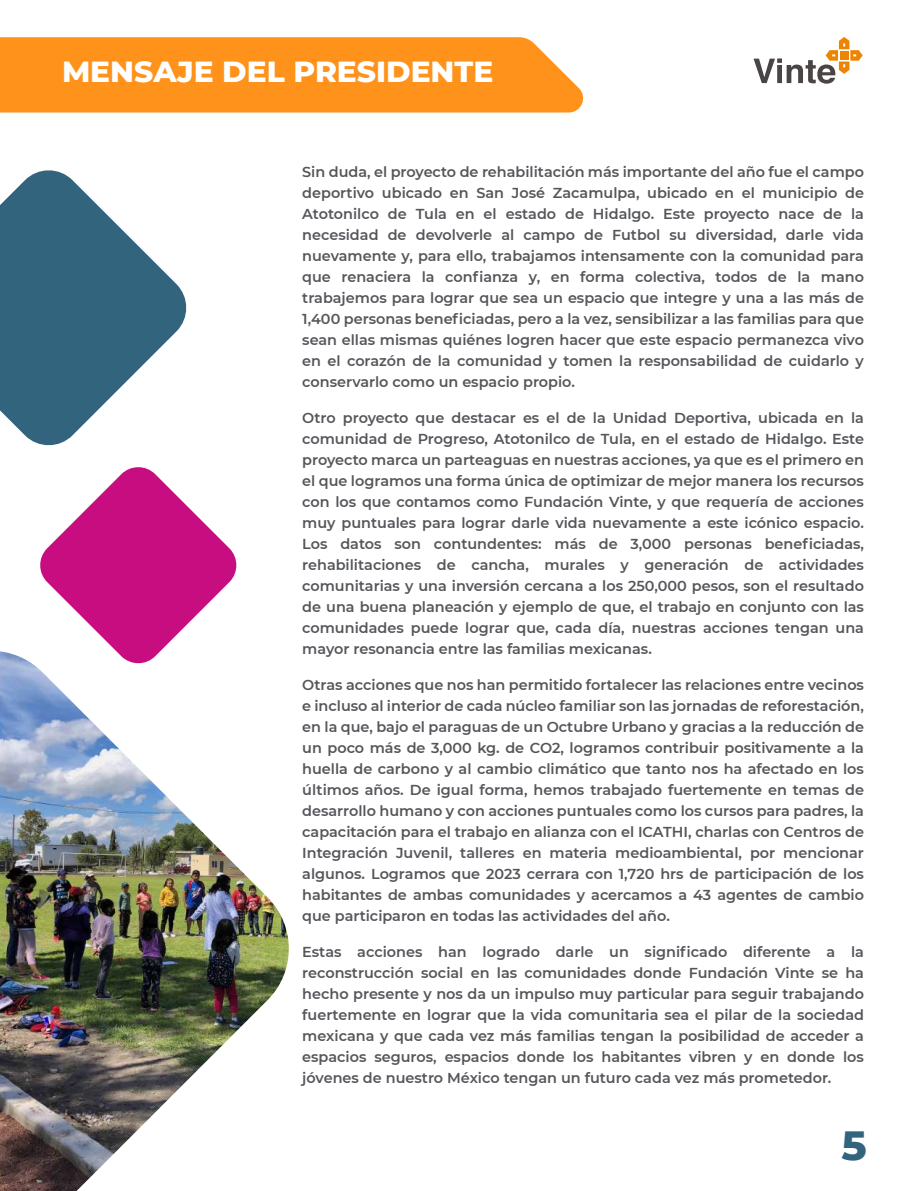
<style>
.page{position:relative;width:915px;height:1191px;background:#fff}
.page>*{position:absolute;margin:0;border:0;box-sizing:border-box;transform-origin:0 0}
.t1{font:800 41.7px "Montserrat";color:#32657d}
.t2{font:800 29.7px "Montserrat";color:#fff}
.t3{font:600 14.4px/21px "Montserrat";color:#54565a;text-align:justify}
</style>
<div class="page">
<svg style="left:40px;top:467px;width:197px;height:184px"></svg>
<img style="left:0;top:651px;width:289px;height:540px">
<svg style="left:0;top:170px;width:187px;height:276px;fill:#32657d"></svg>
<div style="left:0;top:37px;width:584px;height:75px;background:#ff921a"></div>
<svg style="left:753px;top:37px;width:109px;height:47px"></svg>
<h2 class="t2" style="left:62px;top:50px;width:432px">MENSAJE DEL PRESIDENTE</h2>
<p class="t3" style="left:302px;top:161px;width:563px">Sin duda, el proyecto de rehabilitación más importante del año fue el campo deportivo ubicado en San José Zacamulpa, ubicado en el municipio de Atotonilco de Tula en el estado de Hidalgo. Este proyecto nace de la necesidad de devolverle al campo de Futbol su diversidad, darle vida nuevamente y, para ello, trabajamos intensamente con la comunidad para que renaciera la confianza y, en forma colectiva, todos de la mano trabajemos para lograr que sea un espacio que integre y una a las más de 1,400 personas beneficiadas, pero a la vez, sensibilizar a las familias para que sean ellas mismas quiénes logren hacer que este espacio permanezca vivo en el corazón de la comunidad y tomen la responsabilidad de cuidarlo y conservarlo como un espacio propio.</p>
<p class="t3" style="left:302px;top:407px;width:563px">Otro proyecto que destacar es el de la Unidad Deportiva, ubicada en la comunidad de Progreso, Atotonilco de Tula, en el estado de Hidalgo. Este proyecto marca un parteaguas en nuestras acciones, ya que es el primero en el que logramos una forma única de optimizar de mejor manera los recursos con los que contamos como Fundación Vinte, y que requería de acciones muy puntuales para lograr darle vida nuevamente a este icónico espacio.<br>Los datos son contundentes: más de 3,000 personas beneficiadas, rehabilitaciones de cancha, murales y generación de actividades comunitarias y una inversión cercana a los 250,000 pesos, son el resultado de una buena planeación y ejemplo de que, el trabajo en conjunto con las comunidades puede lograr que, cada día, nuestras acciones tengan una mayor resonancia entre las familias mexicanas.</p>
<p class="t3" style="left:302px;top:674px;width:563px">Otras acciones que nos han permitido fortalecer las relaciones entre vecinos e incluso al interior de cada núcleo familiar son las jornadas de reforestación, en la que, bajo el paraguas de un Octubre Urbano y gracias a la reducción de un poco más de 3,000 kg. de CO2, logramos contribuir positivamente a la huella de carbono y al cambio climático que tanto nos ha afectado en los últimos años. De igual forma, hemos trabajado fuertemente en temas de desarrollo humano y con acciones puntuales como los cursos para padres, la capacitación para el trabajo en alianza con el ICATHI, charlas con Centros de Integración Juvenil, talleres en materia medioambiental, por mencionar algunos. Logramos que 2023 cerrara con 1,720 hrs de participación de los habitantes de ambas comunidades y acercamos a 43 agentes de cambio que participaron en todas las actividades del año.</p>
<p class="t3" style="left:302px;top:941px;width:563px">Estas acciones han logrado darle un significado diferente a la reconstrucción social en las comunidades donde Fundación Vinte se ha hecho presente y nos da un impulso muy particular para seguir trabajando fuertemente en lograr que la vida comunitaria sea el pilar de la sociedad mexicana y que cada vez más familias tengan la posibilidad de acceder a espacios seguros, espacios donde los habitantes vibren y en donde los jóvenes de nuestro México tengan un futuro cada vez más prometedor.</p>
<h1 class="t1" style="left:841px;top:1114px;width:27px">5</h1>
</div>
